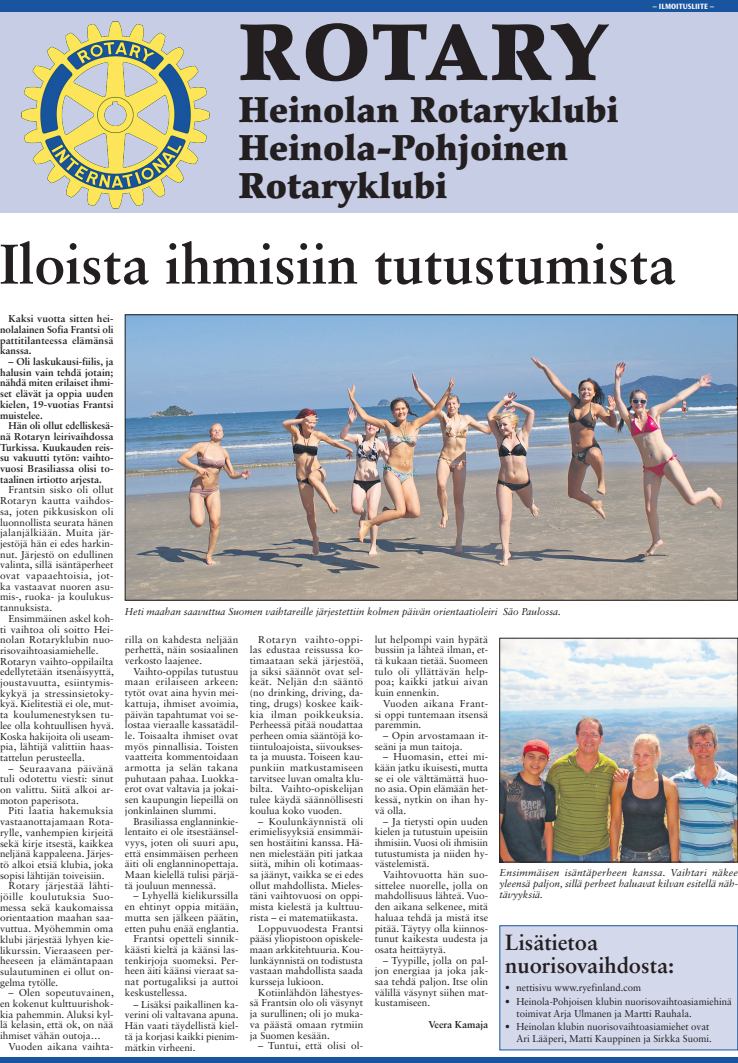
<style>
.page{position:relative;width:738px;height:1063px;background:#fff}
.page>*{position:absolute;margin:0;border:0;box-sizing:border-box;transform-origin:0 0}
.t1{font:900 80px "Palatino LT Std";letter-spacing:.03em;color:#231f20}
.t2{font:700 56px "Sabon LT Std";color:#231f20}
.t3{font:900 36px/38px "Palatino LT Std";color:#231f20}
.t4{font:700 22px/23px "Sabon LT Std";color:#231f20}
.t5{font:10px/10.7px "Sabon LT Std";color:#231f20;text-align:justify}
.t6{font:700 10px/10.7px "Sabon LT Std";letter-spacing:.01em;color:#231f20;text-align:justify}
.t7{font:italic 10px/11px "Sabon LT Std";color:#231f20;text-align:justify}
.t8{font:10px/12px "Sabon LT Std";color:#231f20;scale:.96 1}
.t9{font:10px "Sabon LT Std";letter-spacing:.02em;color:#231f20}
.t10{font:700 8px "Ocean Sans Std";color:#fff}
.s1{font-weight:700}
</style>
<div class="page">
<div style="left:0;top:0;width:737px;height:213px;background:#c7cde5"></div>
<div style="left:0;top:0;width:737px;height:11px;background:#19559e"></div>
<div style="left:0;top:1057px;width:737px;height:6px;background:#19559e"></div>
<img style="left:22px;top:21px;width:187px;height:187px">
<img style="left:127px;top:317px;width:608px;height:281px">
<div style="left:499px;top:925px;width:238px;height:125px;background:#d3d8eb;border:1px solid #19559e"></div>
<img style="left:501px;top:640px;width:234px;height:220px">
<div style="left:499px;top:638px;width:238px;height:224px;border:1px solid #231f20"></div>
<p class="t1" style="left:238px;top:4px;width:369px">ROTARY</p>
<p class="t3" style="left:238px;top:91px;width:382px">Heinolan Rotaryklubi</p>
<p class="t3" style="left:238px;top:129px;width:331px">Heinola-Pohjoinen<br>Rotaryklubi</p>
<p class="t10" style="left:652px;top:1px;width:63px">– ILMOITUSLIITE –</p>
<p class="t2" style="left:0;top:230px;width:677px">Iloista ihmisiin tutustumista</p>
<p class="t6" style="left:0;top:313px;width:115px;text-indent:9px">Kaksi vuotta sitten hei&shy;nolalainen Sofia Frantsi oli pattitilanteessa elämänsä kanssa.</p>
<p class="t6" style="left:0;top:356px;width:115px;text-indent:9px">– Oli laskukausi-fiilis, ja halusin vain tehdä jotain; nähdä miten erilaiset ihmi&shy;set elävät ja oppia uuden kielen, 19-vuotias Frantsi muistelee.</p>
<p class="t6" style="left:0;top:420px;width:115px;text-indent:9px">Hän oli ollut edelliskesä&shy;nä Rotaryn leirivaihdossa Turkissa. Kuukauden reis&shy;su vakuutti tytön: vaihto&shy;vuosi Brasiliassa olisi to&shy;taalinen irtiotto arjesta.</p>
<p class="t5" style="left:0;top:485px;width:115px;text-indent:9px">Frantsin sisko oli ollut Rotaryn kautta vaihdos&shy;sa, joten pikkusiskon oli luonnollista seurata hänen jalanjälkiään. Muita jär&shy;jestöjä hän ei edes harkin&shy;nut. Järjestö on edullinen valinta, sillä isäntäperheet ovat vapaaehtoisia, jot&shy;ka vastaavat nuoren asu&shy;mis-, ruoka- ja koulukus&shy;tannuksista.</p>
<p class="t5" style="left:0;top:613px;width:115px;text-align:left;text-indent:9px">Ensimmäinen askel koh&shy;ti vaihtoa oli soitto Hei&shy;nolan Rotaryklubin nuo&shy;risovaihtoasiamiehelle.<br>Rotaryn vaihto-oppilailta edellytetään itsenäisyyttä, joustavuutta, esiintymis&shy;kykyä ja stressinsietoky&shy;kyä. Kielitestiä ei ole, mut&shy;ta koulumenestyksen tu&shy;lee olla kohtuullisen hyvä.<br>Koska hakijoita oli useam&shy;pia, lähtijä valittiin haas&shy;tattelun perusteella.</p>
<p class="t5" style="left:0;top:763px;width:115px;text-indent:9px">– Seuraavana päivänä tuli odotettu viesti: sinut on valittu. Siitä alkoi ar&shy;moton paperisota.</p>
<p class="t5" style="left:0;top:806px;width:115px;text-indent:9px">Piti laatia hakemuksia vastaanottajamaan Rota&shy;rylle, vanhempien kirjeitä sekä kirje itsestä, kaikkea neljänä kappaleena. Järjes&shy;tö alkoi etsiä klubia, joka sopisi lähtijän toiveisiin.</p>
<p class="t5" style="left:0;top:880px;width:115px;text-indent:9px">Rotary järjestää lähti&shy;jöille koulutuksia Suo&shy;messa sekä kaukomaissa orientaation maahan saa&shy;vuttua. Myöhemmin oma klubi järjestää lyhyen kie&shy;likurssin. Vieraaseen per&shy;heeseen ja elämäntapaan sulautuminen ei ollut on&shy;gelma tytölle.</p>
<p class="t5" style="left:0;top:987px;width:115px;text-indent:9px">– Olen sopeutuvainen, en kokenut kulttuurishok&shy;kia pahemmin. Aluksi kyl&shy;lä kelasin, että ok, on nää ihmiset vähän outoja…</p>
<p class="t5" style="left:9px;top:1041px;width:106px">Vuoden aikana vaihta-</p>
<p class="t7" style="left:125px;top:606px;width:437px">Heti maahan saavuttua Suomen vaihtareille järjestettiin kolmen päivän orientaatioleiri São Paulossa.</p>
<p class="t5" style="left:125px;top:634px;width:115px">rilla on kahdesta neljään perhettä, näin sosiaalinen verkosto laajenee.</p>
<p class="t5" style="left:125px;top:666px;width:115px;text-indent:9px">Vaihto-oppilas tutustuu maan erilaiseen arkeen: tytöt ovat aina hyvin mei&shy;kattuja, ihmiset avoimia, päivän tapahtumat voi se&shy;lostaa vieraalle kassatädil&shy;le. Toisaalta ihmiset ovat myös pinnallisia. Toisten vaatteita kommentoidaan armotta ja selän takana puhutaan pahaa. Luokka&shy;erot ovat valtavia ja jokai&shy;sen kaupungin liepeillä on jonkinlainen slummi.</p>
<p class="t5" style="left:125px;top:816px;width:115px;text-indent:9px">Brasiliassa englanninkie&shy;lentaito ei ole itsestäänsel&shy;vyys, joten oli suuri apu, että ensimmäisen perheen äiti oli englanninopettaja.<br>Maan kielellä tulisi pärjä&shy;tä jouluun mennessä.</p>
<p class="t5" style="left:125px;top:891px;width:115px;text-indent:9px">– Lyhyellä kielikurssilla en ehtinyt oppia mitään, mutta sen jälkeen päätin, etten puhu enää englantia.</p>
<p class="t5" style="left:125px;top:933px;width:115px;text-indent:9px">Frantsi opetteli sinnik&shy;käästi kieltä ja käänsi las&shy;tenkirjoja suomeksi. Per&shy;heen äiti käänsi vieraat sa&shy;nat portugaliksi ja auttoi keskustellessa.</p>
<p class="t5" style="left:125px;top:999px;width:115px;text-indent:9px">– Lisäksi paikallinen ka&shy;verini oli valtavana apuna.<br>Hän vaati täydellistä kiel&shy;tä ja korjasi kaikki pienim&shy;mätkin virheeni.</p>
<p class="t5" style="left:249px;top:634px;width:115px;text-indent:9px">Rotaryn vaihto-oppi&shy;las edustaa reissussa ko&shy;timaataan sekä järjestöä, ja siksi säännöt ovat sel&shy;keät. Neljän d:n sääntö (no drinking, driving, da&shy;ting, drugs) koskee kaik&shy;kia ilman poikkeuksia.<br>Perheessä pitää noudattaa perheen omia sääntöjä ko&shy;tiintuloajoista, siivoukses&shy;ta ja muusta. Toiseen kau&shy;punkiin matkustamiseen tarvitsee luvan omalta klu&shy;bilta. Vaihto-opiskelijan tulee käydä säännöllisesti koulua koko vuoden.</p>
<p class="t5" style="left:249px;top:816px;width:115px;text-indent:9px">– Koulunkäynnistä oli erimielisyyksiä ensimmäi&shy;sen hostäitini kanssa. Hä&shy;nen mielestään piti jatkaa siitä, mihin oli kotimaas&shy;sa jäänyt, vaikka se ei edes ollut mahdollista. Mieles&shy;täni vaihtovuosi on oppi&shy;mista kielestä ja kulttuu&shy;rista – ei matematiikasta.</p>
<p class="t5" style="left:249px;top:923px;width:115px;text-indent:9px">Loppuvuodesta Frantsi pääsi yliopistoon opiskele&shy;maan arkkitehtuuria. Kou&shy;lunkäynnistä on todistusta vastaan mahdollista saada kursseja lukioon.</p>
<p class="t5" style="left:249px;top:987px;width:115px;text-indent:9px">Kotiinlähdön lähestyes&shy;sä Frantsin olo oli väsynyt ja surullinen; oli jo muka&shy;va päästä omaan rytmiin ja Suomen kesään.</p>
<p class="t9" style="left:258px;top:1040px;width:106px">– Tuntui, että olisi ol-</p>
<p class="t5" style="left:374px;top:634px;width:115px">lut helpompi vain hypätä bussiin ja lähteä ilman, et&shy;tä kukaan tietää. Suomeen tulo oli yllättävän help&shy;poa; kaikki jatkui aivan kuin ennenkin.</p>
<p class="t5" style="left:374px;top:698px;width:115px;text-indent:9px">Vuoden aikana Frant&shy;si oppi tuntemaan itsensä paremmin.</p>
<p class="t5" style="left:374px;top:730px;width:115px;text-indent:9px">– Opin arvostamaan it&shy;seäni ja mun taitoja.</p>
<p class="t5" style="left:374px;top:751px;width:115px;text-indent:9px">– Huomasin, ettei mi&shy;kään jatku ikuisesti, mutta se ei ole välttämättä huo&shy;no asia. Opin elämään het&shy;kessä, nytkin on ihan hy&shy;vä olla.</p>
<p class="t5" style="left:374px;top:816px;width:115px;text-indent:9px">– Ja tietysti opin uuden kielen ja tutustuin upeisiin ihmisiin. Vuosi oli ihmisiin tutustumista ja niiden hy&shy;västelemistä.</p>
<p class="t5" style="left:374px;top:869px;width:115px;text-indent:9px">Vaihtovuotta hän suo&shy;sittelee nuorelle, jolla on mahdollisuus lähteä. Vuo&shy;den aikana selkenee, mitä haluaa tehdä ja mistä itse pitää. Täytyy olla kiinnos&shy;tunut kaikesta uudesta ja osata heittäytyä.</p>
<p class="t5" style="left:374px;top:955px;width:115px;text-indent:9px">– Tyypille, jolla on pal&shy;jon energiaa ja joka jak&shy;saa tehdä paljon. Itse olin välillä väsynyt siihen mat&shy;kustamiseen.</p>
<p class="t6" style="left:428px;top:1019px;width:61px">Veera Kamaja</p>
<p class="t7" style="left:499px;top:866px;width:240px">Ensimmäisen isäntäperheen kanssa. Vaihtari näkee yleensä paljon, sillä perheet haluavat kilvan esitellä näh&shy;tävyyksiä.</p>
<p class="t4" style="left:505px;top:930px;width:170px">Lisätietoa nuorisovaihdosta:</p>
<p class="t8" style="left:505px;top:982px;width:143px"><span class="s1">•</span> nettisivu www.ryefinland.com</p>
<p class="t8" style="left:516px;top:995px;width:225px;text-indent:-11px">• Heinola-Pohjoisen klubin nuorisovaihtoasiamiehinä toimivat Arja Ulmanen ja Martti Rauhala.</p>
<p class="t8" style="left:505px;top:1021px;width:216px;text-align:right">• Heinolan klubin nuorisovaihtoasiamiehet ovat<br>Ari Lääperi, Matti Kauppinen ja Sirkka Suomi.</p>
</div>
